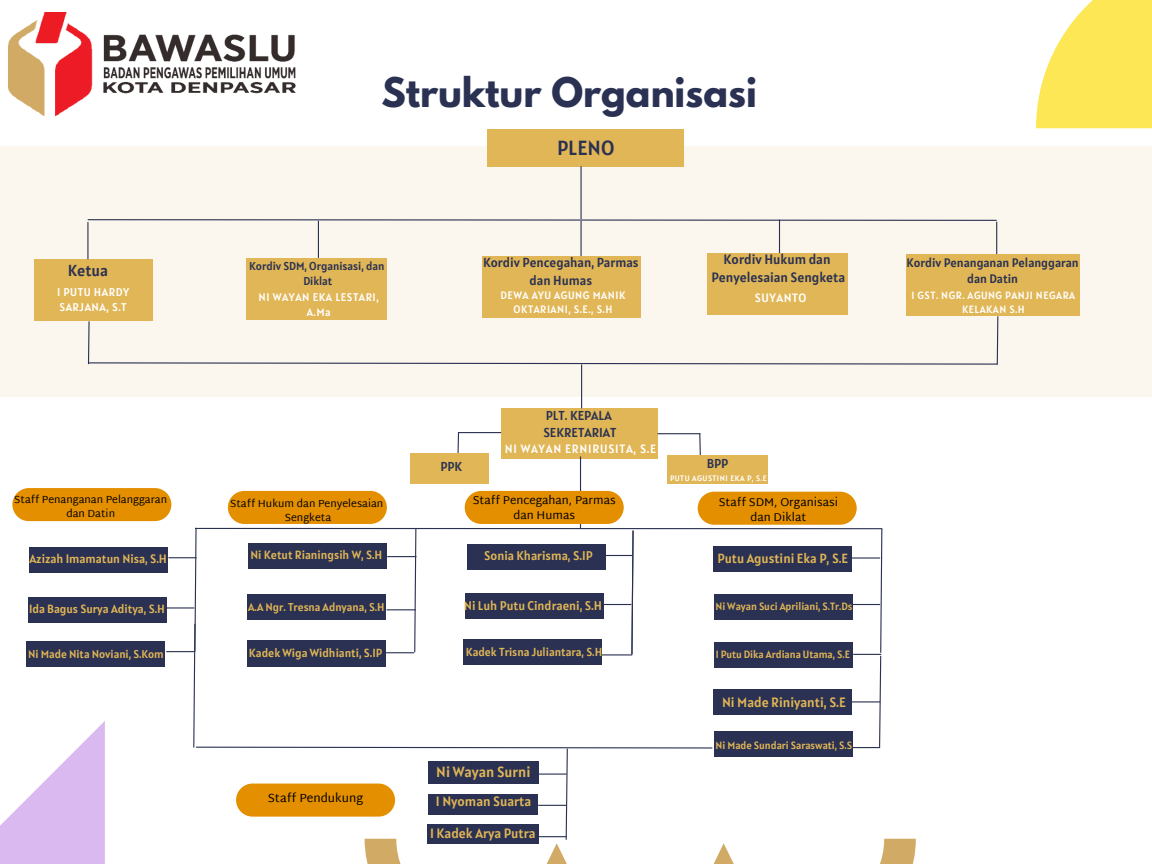
<style>
.page{position:relative;width:1152px;height:864px;background:#fff}
.page>*{position:absolute;margin:0;border:0;box-sizing:border-box;transform-origin:0 0}
.t1{font:700 36.3px "League Spartan";color:#2a3152}
.t2{font:20.4px "Alatsi";color:#2a3152}
.t3{font:15.9px "Alatsi";color:#2a3152}
.t4{font:14.7px "Alatsi";color:#e1b656}
.t5{font:13.5px "Alatsi";color:#e1b656}
.t6{font:13.5px "Alatsi";color:#2a3152}
.t7{font:13.2px "Alatsi";color:#e1b656}
.t8{font:13.05px "Alatsi";color:#2a3152}
.t9{font:12.9px "Alatsi";color:#2a3152}
.t10{font:12.45px "Alatsi";color:#e1b656}
.t11{font:12.3px "Alatsi";color:#2a3152}
.t12{font:12.15px "Alatsi";color:#e1b656}
.t13{font:12px "Alatsi";letter-spacing:.065em;color:#fff}
.t14{font:12px "Martel Sans";color:#000}
.t15{font:12px "Alatsi";letter-spacing:.045em;color:#fff}
.t16{font:11.85px "Alatsi";color:#e1b656}
.t17{font:11.7px "Alatsi";color:#e1b656}
.t18{font:11.55px "Martel Sans";color:#000}
.t19{font:11.55px "Alatsi";color:#e1b656}
.t20{font:11.4px "Alatsi";color:#2a3152}
.t21{font:11.25px "Alatsi";color:#e1b656}
.t22{font:11.25px/15px "Alatsi";letter-spacing:.045em;color:#fff}
.t23{font:11.1px/14.7px "Alatsi";letter-spacing:.045em;color:#fff;text-align:center}
.t24{font:10.8px/14.2px "Alatsi";letter-spacing:.045em;color:#fff;text-align:center}
.t25{font:10.5px "Alatsi";color:#e1b656}
.t26{font:10.5px/14px "Martel Sans";color:#000;text-align:center}
.t27{font:10.5px/14px "Alatsi";letter-spacing:.045em;color:#fff;text-align:center}
.t28{font:10.05px "Martel Sans";color:#000}
.t29{font:7.95px "Alatsi";letter-spacing:.065em;color:#fff}
</style>
<div class="page">
<div style="left:0;top:147px;width:1152px;height:250px;background:#fcf7ee"></div>
<div style="left:487px;top:129px;width:197px;height:38px;background:#e1b656"></div>
<div style="left:34px;top:259px;width:118px;height:62px;background:#e1b656"></div>
<div style="left:501px;top:408px;width:157px;height:51px;background:#e1b656"></div>
<hr style="left:580px;top:166px;width:2px;height:53px;background:#2a3152">
<hr style="left:581px;top:364px;width:1px;height:44px;background:#2a3152">
<hr style="left:318px;top:221px;width:1px;height:37px;background:#2a3152">
<hr style="left:87px;top:222px;width:1px;height:37px;background:#2a3152">
<svg style="left:87px;top:219px;width:910px;height:2px;background:#848695"></svg>
<img style="left:9px;top:12px;width:287px;height:104px">
<div style="left:246px;top:258px;width:141px;height:62px;background:#e1b656"></div>
<hr style="left:580px;top:221px;width:2px;height:37px;background:#2a3152">
<div style="left:482px;top:256px;width:158px;height:62px;background:#e1b656"></div>
<hr style="left:779px;top:220px;width:1px;height:37px;background:#2a3152">
<div style="left:707px;top:253px;width:141px;height:62px;background:#e1b656"></div>
<hr style="left:996px;top:222px;width:1px;height:39px;background:#2a3152">
<div style="left:906px;top:254px;width:173px;height:62px;background:#e1b656"></div>
<svg style="left:87px;top:315px;width:912px;height:51px"></svg>
<hr style="left:658px;top:433px;width:42px;height:1px;background:#2a3152">
<svg style="left:699px;top:433px;width:3px;height:23px"></svg>
<div style="left:667px;top:456px;width:101px;height:28px;background:#e1b656"></div>
<hr style="left:458px;top:432px;width:43px;height:1px;background:#2a3152">
<svg style="left:457px;top:432px;width:3px;height:21px"></svg>
<div style="left:410px;top:453px;width:78px;height:30px;background:#e1b656"></div>
<div style="left:27px;top:642px;width:138px;height:25px;background:#2a3152"></div>
<div style="left:29px;top:547px;width:139px;height:25px;background:#2a3152"></div>
<div style="left:28px;top:597px;width:138px;height:26px;background:#2a3152"></div>
<svg style="left:1036px;top:0;width:116px;height:128px;background:#fdea6e"></svg>
<svg style="left:0;top:721px;width:105px;height:143px"></svg>
<hr style="left:580px;top:456px;width:1px;height:72px;background:#2a3152">
<div style="left:12px;top:488px;width:159px;height:33px;background:#e48f00;border-radius:17px"></div>
<div style="left:228px;top:491px;width:159px;height:33px;background:#e48f00;border-radius:17px"></div>
<div style="left:465px;top:491px;width:159px;height:33px;background:#e48f00;border-radius:17px"></div>
<div style="left:698px;top:492px;width:159px;height:33px;background:#e48f00;border-radius:17px"></div>
<svg style="left:166px;top:527px;width:750px;height:337px"></svg>
<div style="left:236px;top:784px;width:159px;height:33px;background:#e48f00;border-radius:17px"></div>
<p class="t3" style="left:68px;top:261px;width:42px">Ketua</p>
<p class="t22" style="left:57px;top:284px;width:74px">I PUTU HARDY<br>SARJANA, S.T</p>
<p class="t1" style="left:381px;top:74px;width:377px">Struktur Organisasi</p>
<p class="t2" style="left:557px;top:134px;width:59px">PLENO</p>
<p class="t20" style="left:249px;top:259px;width:137px">Kordiv SDM, Organisasi, dan</p>
<p class="t20" style="left:303px;top:274px;width:30px">Diklat</p>
<p class="t23" style="left:259px;top:290px;width:122px">NI WAYAN EKA LESTARI,<br>A.Ma</p>
<p class="t8" style="left:483px;top:254px;width:157px">Kordiv Pencegahan, Parmas</p>
<p class="t8" style="left:530px;top:272px;width:64px">dan Humas</p>
<p class="t24" style="left:501px;top:288px;width:126px">DEWA AYU AGUNG MANIK<br>OKTARIANI, S.E., S.H</p>
<p class="t6" style="left:724px;top:250px;width:108px">Kordiv Hukum dan</p>
<p class="t6" style="left:711px;top:268px;width:135px">Penyelesaian Sengketa</p>
<p class="t15" style="left:755px;top:290px;width:53px">SUYANTO</p>
<p class="t9" style="left:440px;top:458px;width:23px">PPK</p>
<p class="t9" style="left:546px;top:407px;width:67px">PLT. KEPALA</p>
<p class="t9" style="left:543px;top:424px;width:75px">SEKRETARIAT</p>
<p class="t13" style="left:505px;top:441px;width:153px">NI WAYAN ERNIRUSITA, S.E</p>
<p class="t9" style="left:707px;top:455px;width:23px">BPP</p>
<p class="t29" style="left:670px;top:473px;width:98px">PUTU AGUSTINI EKA P, S.E</p>
<p class="t26" style="left:14px;top:492px;width:154px">Staff Penanganan Pelanggaran dan Datin</p>
<p class="t26" style="left:230px;top:496px;width:154px">Staff Hukum dan Penyelesaian</p>
<p class="t26" style="left:285px;top:510px;width:48px">Sengketa</p>
<p class="t16" style="left:250px;top:548px;width:133px">Ni Ketut Rianingsih W, S.H</p>
<p class="t12" style="left:29px;top:551px;width:139px">Azizah Imamatun Nisa, S.H</p>
<p class="t16" style="left:29px;top:601px;width:137px">Ida Bagus Surya Aditya, S.H</p>
<p class="t21" style="left:248px;top:600px;width:138px">A.A Ngr. Tresna Adnyana, S.H</p>
<p class="t21" style="left:28px;top:647px;width:137px">Ni Made Nita Noviani, S.Kom</p>
<p class="t17" style="left:249px;top:645px;width:135px">Kadek Wiga Widhianti, S.IP</p>
<p class="t14" style="left:268px;top:791px;width:25px">Staf</p>
<p class="t14" style="left:299px;top:791px;width:65px">Pendukung</p>
<p class="t28" style="left:276px;top:792px;width:40px">Staff Pe</p>
<p class="t28" style="left:320px;top:792px;width:37px">dukung</p>
<p class="t18" style="left:473px;top:493px;width:144px">Staff Pencegahan, Parmas</p>
<p class="t18" style="left:513px;top:509px;width:63px">dan Humas</p>
<p class="t10" style="left:484px;top:547px;width:110px">Sonia Kharisma, S.IP</p>
<p class="t10" style="left:464px;top:598px;width:140px">Ni Luh Putu Cindraeni, S.H</p>
<p class="t19" style="left:466px;top:644px;width:138px">Kadek Trisna Juliantara, S.H</p>
<p class="t4" style="left:436px;top:762px;width:96px">Ni Wayan Surni</p>
<p class="t5" style="left:436px;top:793px;width:97px">I Nyoman Suarta</p>
<p class="t5" style="left:430px;top:824px;width:107px">I Kadek Arya Putra</p>
<p class="t18" style="left:719px;top:495px;width:121px">Staff SDM, Organisasi</p>
<p class="t18" style="left:750px;top:511px;width:57px">dan Diklat</p>
<p class="t7" style="left:718px;top:550px;width:132px">Putu Agustini Eka P, S.E</p>
<p class="t25" style="left:715px;top:600px;width:139px">Ni Wayan Suci Apriliani, S.Tr.Ds</p>
<p class="t25" style="left:716px;top:648px;width:136px">I Putu Dika Ardiana Utama, S.E</p>
<p class="t5" style="left:722px;top:694px;width:125px">Ni Made Riniyanti, S.E</p>
<p class="t25" style="left:716px;top:738px;width:138px">Ni Made Sundari Saraswati, S.S</p>
<p class="t11" style="left:906px;top:255px;width:174px">Kordiv Penanganan Pelanggaran</p>
<p class="t11" style="left:967px;top:271px;width:52px">dan Datin</p>
<p class="t27" style="left:912px;top:288px;width:165px">I GST. NGR. AGUNG PANJI NEGARA<br>KELAKAN S.H</p>
</div>
